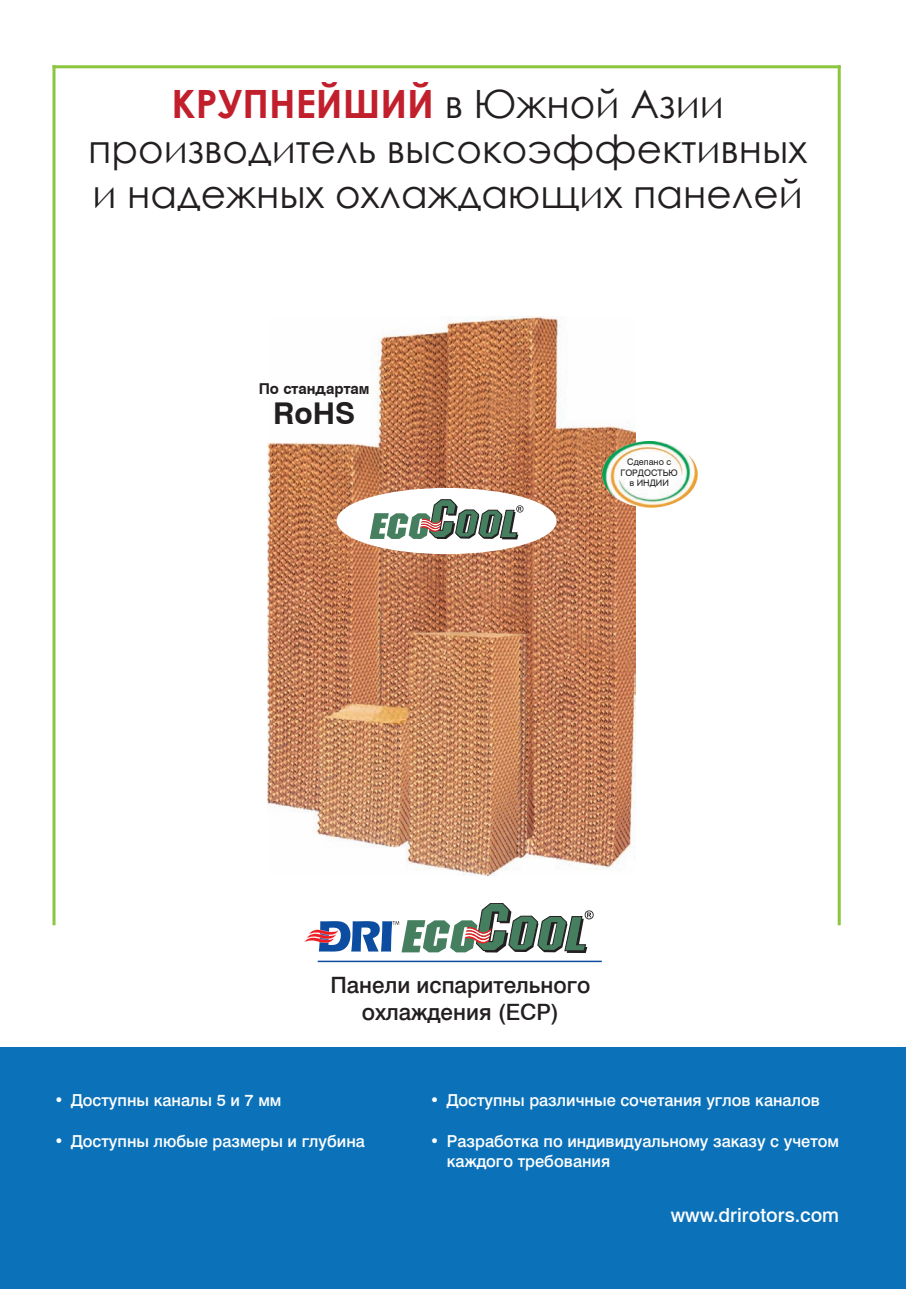
<style>
.page{position:relative;width:906px;height:1289px;background:#fff}
.page>*{position:absolute;margin:0;border:0;box-sizing:border-box;transform-origin:0 0}
.t1{font:39px/45px "Century Gothic";color:#231f20;text-align:center}
.t2{font:700 30px "Swiss 721 BT";color:#231f20}
.t3{font:500 22.5px/27px "Swis 721 Md BT Rusbyme";color:#231f20;text-align:center}
.t4{font:500 19.5px "Swis 721 Md BT Rusbyme";color:#fff}
.t5{font:500 16.5px/19.8px "Swis 721 Md BT Rusbyme";color:#fff}
.t6{font:700 15px "Swiss 721 BT";color:#231f20}
.t7{font:9px/10.8px "Swiss 721 BT";color:#231f20;text-align:center}
.s1{font-weight:700;color:#c21f2d}
</style>
<div class="page">
<img style="left:268px;top:317px;width:367px;height:558px">
<div style="left:1px;top:1047px;width:905px;height:241px;background:#0b72ba"></div>
<svg style="left:52px;top:67px;width:4px;height:856px;background:#a7d36d"></svg>
<hr style="left:54px;top:65px;width:785px;height:3px;background:#8bc63e">
<hr style="left:837px;top:67px;width:3px;height:856px;background:#8bc63e">
<img style="left:602px;top:441px;width:95px;height:66px">
<hr style="left:318px;top:960px;width:284px;height:2px;background:#0d4da1">
<svg style="left:304px;top:903px;width:289px;height:50px"></svg>
<div style="left:337px;top:488px;width:219px;height:66px;background:#fff;border-radius:50%"></div>
<svg style="left:370px;top:499px;width:153px;height:40px"></svg>
<p class="t1" style="left:88px;top:81px;width:720px"><span class="s1">КРУПНЕЙШИЙ</span> в Южной Азии производитель высокоэффективных и надежных охлаждающих панелей</p>
<p class="t6" style="left:259px;top:378px;width:112px">По стандартам</p>
<p class="t2" style="left:273px;top:393px;width:83px">RoHS</p>
<p class="t7" style="left:620px;top:456px;width:59px">Сделано с<br>ГОРДОСТЬЮ в ИНДИИ</p>
<p class="t3" style="left:330px;top:970px;width:261px">Панели испарительного охлаждения (ECP)</p>
<p class="t5" style="left:54px;top:1089px;width:228px">• Доступны каналы 5 и 7 мм</p>
<p class="t5" style="left:54px;top:1130px;width:312px">• Доступны любые размеры и глубина</p>
<p class="t5" style="left:430px;top:1089px;width:392px">• Доступны различные сочетания углов каналов</p>
<p class="t5" style="left:447px;top:1130px;width:393px;text-indent:-17px">• Разработка по индивидуальному заказу с учетом каждого требования</p>
<p class="t4" style="left:671px;top:1203px;width:170px">www.drirotors.com</p>
</div>
